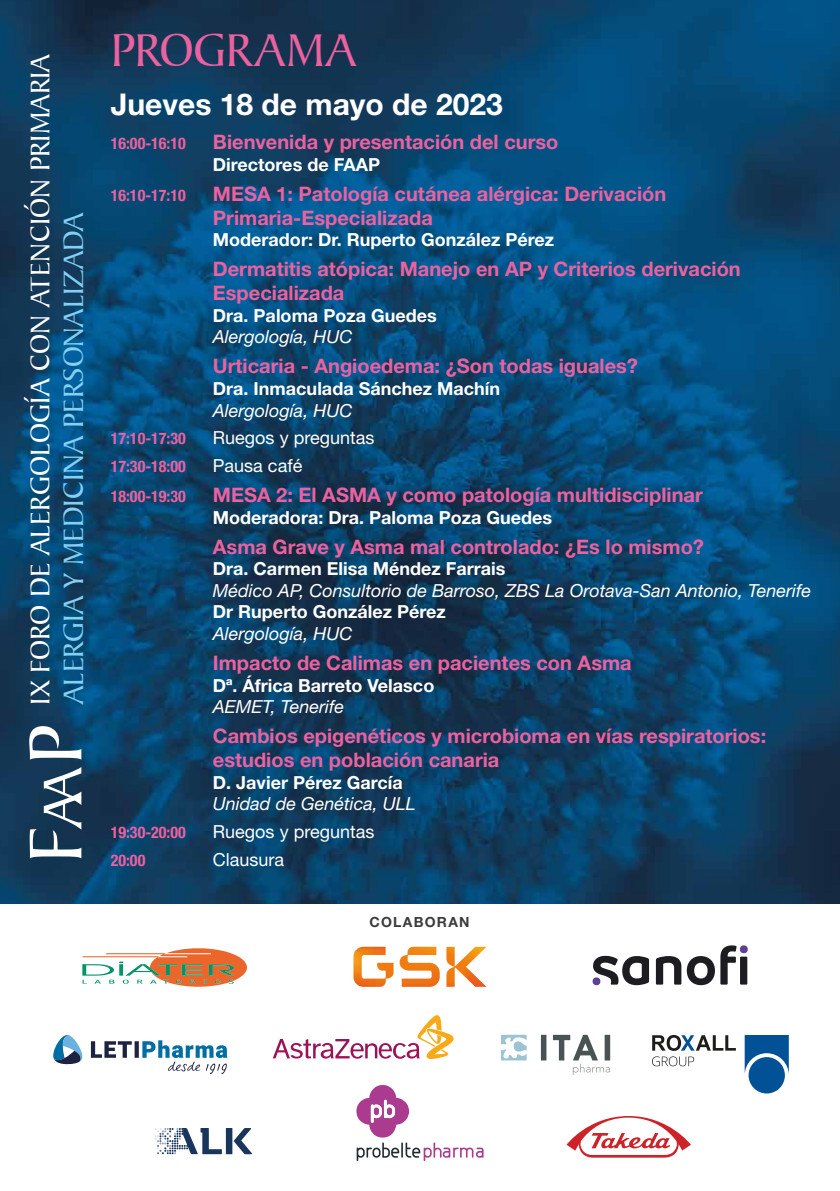
<style>
.page{position:relative;width:840px;height:1191px;background:#fff}
.page>*{position:absolute;margin:0;border:0;box-sizing:border-box;transform-origin:0 0}
.t1{font:49.4px "Baker Signet BT";letter-spacing:-.005em;color:#ec619f}
.t2{font:30px "Baker Signet BT";color:#83d0f5}
.t3{font:700 30px "Helvetica Neue LT Std";color:#fff}
.t4{font:29px "Baker Signet BT";color:#fff}
.t5{font:700 20px/24px "Helvetica Neue LT Std";color:#ec619f}
.t6{font:700 18px "Helvetica Neue LT Std";color:#fff}
.t7{font:italic 18px "Helvetica Neue LT Std";color:#fff}
.t8{font:18px "Helvetica Neue LT Std";color:#fff}
.t9{font:700 condensed 16px "Helvetica Neue LT Std";color:#ec619f}
.t10{font:700 14px "Helvetica Neue LT Std";letter-spacing:.085em;color:#3c3c3b}
</style>
<div class="page">
<img style="left:0;top:0;width:839px;height:904px">
<svg style="left:30px;top:767px;width:51px;height:91px"></svg>
<svg style="left:29px;top:726px;width:52px;height:33px"></svg>
<svg style="left:82px;top:948px;width:165px;height:38px"></svg>
<svg style="left:593px;top:945px;width:153px;height:40px"></svg>
<div style="left:739px;top:945px;width:8px;height:8px;background:#5e4092;border-radius:50%"></div>
<div style="left:592px;top:977px;width:8px;height:8px;background:#5e4092;border-radius:50%"></div>
<svg style="left:272px;top:1015px;width:182px;height:44px"></svg>
<div style="left:748px;top:1057px;width:36px;height:36px;background:#005195;border-radius:50%"></div>
<svg style="left:744px;top:1035px;width:44px;height:40px"></svg>
<svg style="left:652px;top:1035px;width:83px;height:31px"></svg>
<svg style="left:91px;top:1040px;width:136px;height:34px"></svg>
<svg style="left:53px;top:1035px;width:29px;height:29px"></svg>
<svg style="left:356px;top:1085px;width:127px;height:76px"></svg>
<img style="left:353px;top:946px;width:40px;height:40px">
<img style="left:399px;top:946px;width:40px;height:40px">
<img style="left:446px;top:946px;width:40px;height:40px">
<svg style="left:501px;top:1034px;width:25px;height:26px"></svg>
<svg style="left:540px;top:1034px;width:70px;height:41px"></svg>
<svg style="left:155px;top:1128px;width:97px;height:26px"></svg>
<svg style="left:566px;top:1116px;width:124px;height:42px"></svg>
<h3 class="t4" style="left:23px;top:704px;width:653px;rotate:-90deg">IX FORO DE ALERGOLOGÍA CON ATENCIÓN PRIMARIA</h3>
<h2 class="t2" style="left:56px;top:704px;width:494px;rotate:-90deg">ALERGIA Y MEDICINA PERSONALIZADA</h2>
<h1 class="t1" style="left:111px;top:20px;width:247px">PROGRAMA</h1>
<h2 class="t3" style="left:111px;top:86px;width:393px">Jueves 18 de mayo de 2023</h2>
<p class="t9" style="left:111px;top:134px;width:77px">16:00-16:10</p>
<p class="t5" style="left:213px;top:129px;width:347px">Bienvenida y presentación del curso</p>
<p class="t6" style="left:213px;top:153px;width:169px">Directores de FAAP</p>
<p class="t9" style="left:111px;top:185px;width:77px">16:10-17:10</p>
<p class="t5" style="left:213px;top:181px;width:454px">MESA 1: Patología cutánea alérgica: Derivación<br>Primaria-Especializada</p>
<p class="t6" style="left:213px;top:229px;width:343px">Moderador: Dr. Ruperto González Pérez</p>
<p class="t5" style="left:213px;top:257px;width:529px">Dermatitis atópica: Manejo en AP y Criterios derivación<br>Especializada</p>
<p class="t6" style="left:213px;top:304px;width:225px">Dra. Paloma Poza Guedes</p>
<p class="t7" style="left:213px;top:326px;width:141px">Alergología, HUC</p>
<p class="t5" style="left:213px;top:354px;width:426px">Urticaria - Angioedema: ¿Son todas iguales?</p>
<p class="t6" style="left:213px;top:377px;width:288px">Dra. Inmaculada Sánchez Machín</p>
<p class="t7" style="left:213px;top:399px;width:141px">Alergología, HUC</p>
<p class="t9" style="left:111px;top:429px;width:77px">17:10-17:30</p>
<p class="t8" style="left:213px;top:427px;width:163px">Ruegos y preguntas</p>
<p class="t9" style="left:111px;top:456px;width:77px">17:30-18:00</p>
<p class="t8" style="left:213px;top:455px;width:91px">Pausa café</p>
<p class="t9" style="left:111px;top:486px;width:77px">18:00-19:30</p>
<p class="t5" style="left:213px;top:482px;width:491px">MESA 2: El ASMA y como patología multidisciplinar</p>
<p class="t6" style="left:213px;top:506px;width:340px">Moderadora: Dra. Paloma Poza Guedes</p>
<p class="t5" style="left:213px;top:534px;width:492px">Asma Grave y Asma mal controlado: ¿Es lo mismo?</p>
<p class="t6" style="left:213px;top:557px;width:294px">Dra. Carmen Elisa Méndez Farrais</p>
<p class="t7" style="left:213px;top:579px;width:599px">Médico AP, Consultorio de Barroso, ZBS La Orotava-San Antonio, Tenerife</p>
<p class="t6" style="left:213px;top:601px;width:234px">Dr Ruperto González Pérez</p>
<p class="t7" style="left:213px;top:623px;width:141px">Alergología, HUC</p>
<p class="t5" style="left:213px;top:650px;width:420px">Impacto de Calimas en pacientes con Asma</p>
<p class="t6" style="left:213px;top:674px;width:223px">Dª. África Barreto Velasco</p>
<p class="t7" style="left:213px;top:696px;width:133px">AEMET, Tenerife</p>
<p class="t5" style="left:213px;top:723px;width:554px">Cambios epigenéticos y microbioma en vías respiratorios: estudios en población canaria</p>
<p class="t6" style="left:213px;top:771px;width:191px">D. Javier Pérez García</p>
<p class="t7" style="left:213px;top:793px;width:204px">Unidad de Genética, ULL</p>
<p class="t9" style="left:111px;top:822px;width:77px">19:30-20:00</p>
<p class="t8" style="left:213px;top:821px;width:163px">Ruegos y preguntas</p>
<p class="t9" style="left:111px;top:850px;width:36px">20:00</p>
<p class="t8" style="left:213px;top:848px;width:73px">Clausura</p>
<p class="t10" style="left:369px;top:913px;width:101px">COLABORAN</p>
</div>
